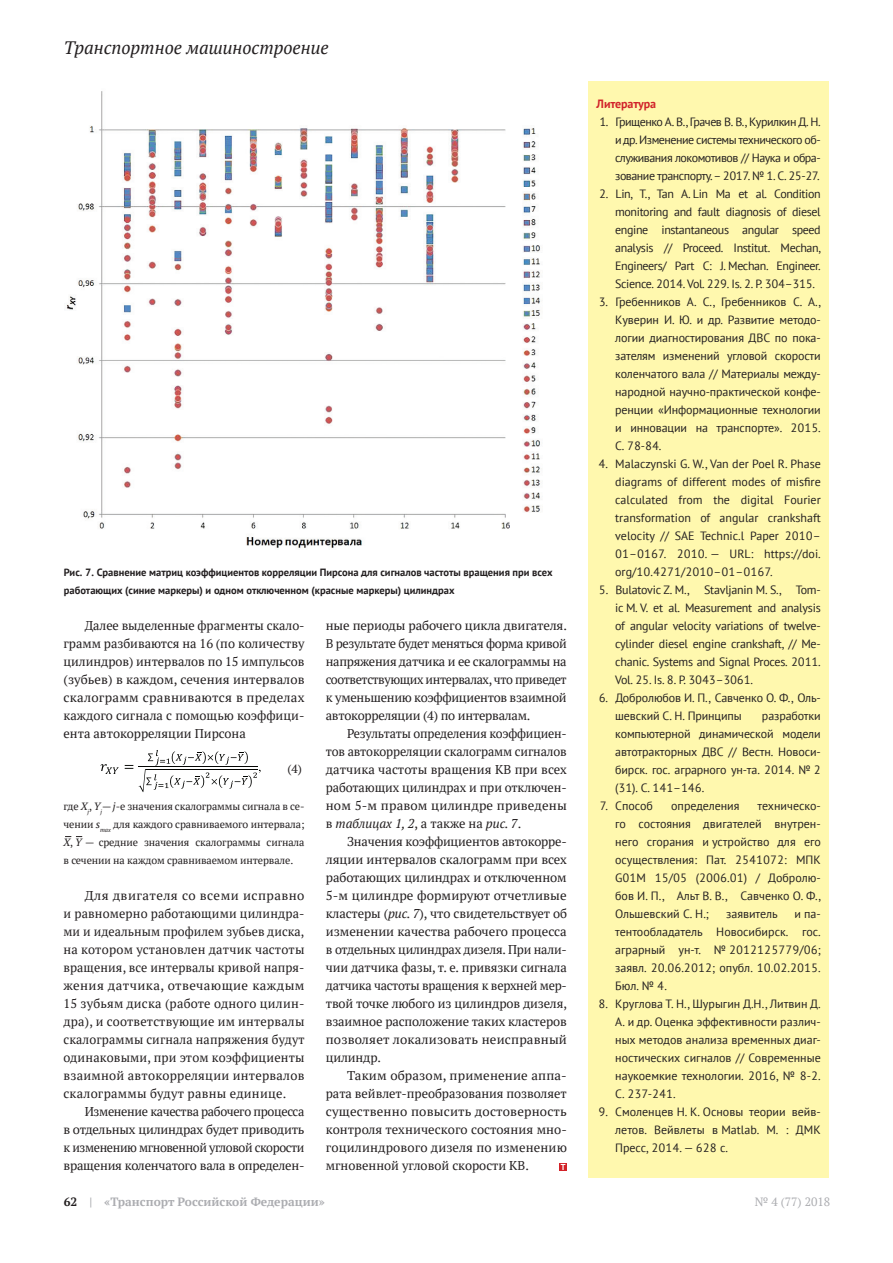
<style>
.page{position:relative;width:893px;height:1263px;background:#fff}
.page>*{position:absolute;margin:0;border:0;box-sizing:border-box;transform-origin:0 0}
.t1{font:italic 18px "PT Serif";color:#231f20}
.t2{font:12.75px/18px "PT Serif";color:#231f20;text-align:justify}
.t3{font:12px/18px "PT Sans";letter-spacing:-.01em;color:#231f20;text-align:justify}
.t4{font:700 12px "PT Serif";color:#acadb1}
.t5{font:12px "PT Serif";color:#acadb1}
.t6{font:700 12px "PT Sans";letter-spacing:-.01em;color:#d1232a}
.t7{font:12px "PT Serif";color:#231f20}
.t8{font:10.5px/18px "PT Serif";letter-spacing:-.01em;color:#231f20;text-align:justify}
.t9{font:700 10.5px/18px "PT Sans";color:#231f20}
.s1{font-style:italic}
.s2{color:#231f20}
</style>
<div class="page">
<div style="left:588px;top:81px;width:241px;height:1097px;background:#fff8ae"></div>
<img style="left:66px;top:91px;width:476px;height:458px">
<svg style="left:100px;top:764px;width:19px;height:10px"></svg>
<svg style="left:125px;top:765px;width:8px;height:4px"></svg>
<hr style="left:138px;top:766px;width:120px;height:1px;background:#040503">
<svg style="left:139px;top:750px;width:122px;height:42px"></svg>
<svg style="left:559px;top:1163px;width:8px;height:8px"></svg>
<svg style="left:561px;top:1164px;width:4px;height:6px"></svg>
<svg style="left:65px;top:836px;width:17px;height:1px"></svg>
<h1 class="t1" style="left:64px;top:36px;width:266px">Транспортное машиностроение</h1>
<p class="t9" style="left:64px;top:563px;width:490px">Рис. 7. Сравнение матриц коэффициентов корреляции Пирсона для сигналов частоты вращения при всех работающих (синие маркеры) и одном отключенном (красные маркеры) цилиндрах</p>
<p class="t2" style="left:63px;top:616px;width:243px;text-indent:21px">Далее выделенные фрагменты скало&shy;грамм разбиваются на 16 (по количеству цилиндров) интервалов по 15 импульсов (зубьев) в каждом, сечения интервалов скалограмм сравниваются в пределах каждого сигнала с помощью коэффици&shy;ента автокорреляции Пирсона</p>
<p class="t7" style="left:288px;top:760px;width:16px">(4)</p>
<p class="t8" style="left:63px;top:797px;width:243px">где <span class="s1">X</span><sub>j</sub>, <span class="s1">Y</span><sub>j</sub>—<span class="s1">j</span>-е значения скалограммы сигнала в се&shy;чении <span class="s1">s</span><sub>max</sub> для каждого сравниваемого интервала; <span class="s1">X</span>, <span class="s1">Y</span> — средние значения скалограммы сигнала в сечении на каждом сравниваемом интервале.</p>
<p class="t2" style="left:63px;top:886px;width:243px;text-indent:21px">Для двигателя со всеми исправно и равномерно работающими цилиндра&shy;ми и идеальным профилем зубьев диска, на котором установлен датчик частоты вращения, все интервалы кривой напря&shy;жения датчика, отвечающие каждым 15 зубьям диска (работе одного цилин&shy;дра), и соответствующие им интервалы скалограммы сигнала напряжения будут одинаковыми, при этом коэффициенты взаимной автокорреляции интервалов скалограммы будут равны единице.</p>
<p class="t2" style="left:63px;top:1102px;width:243px;text-indent:21px">Изменение качества рабочего процесса в отдельных цилиндрах будет приводить к изменению мгновенной угловой скорости вращения коленчатого вала в определен-</p>
<p class="t2" style="left:326px;top:616px;width:243px">ные периоды рабочего цикла двигателя.<br>В результате будет меняться форма кривой напряжения датчика и ее скалограммы на соответствующих интервалах, что приведет к уменьшению коэффициентов взаимной автокорреляции (4) по интервалам.</p>
<p class="t2" style="left:326px;top:724px;width:243px;text-indent:21px">Результаты определения коэффициен&shy;тов автокорреляции скалограмм сигналов датчика частоты вращения КВ при всех работающих цилиндрах и при отключен&shy;ном 5-м правом цилиндре приведены в <span class="s1">таблицах 1, 2</span>, а также на <span class="s1">рис. 7</span>.</p>
<p class="t2" style="left:326px;top:832px;width:243px;text-indent:21px">Значения коэффициентов автокорре&shy;ляции интервалов скалограмм при всех работающих цилиндрах и отключенном 5-м цилиндре формируют отчетливые кластеры (<span class="s1">рис. 7</span>), что свидетельствует об изменении качества рабочего процесса в отдельных цилиндрах дизеля. При нали&shy;чии датчика фазы, т. е. привязки сигнала датчика частоты вращения к верхней мер&shy;твой точке любого из цилиндров дизеля, взаимное расположение таких кластеров позволяет локализовать неисправный цилиндр.</p>
<p class="t2" style="left:326px;top:1066px;width:243px;text-indent:21px">Таким образом, применение аппа&shy;рата вейвлет-преобразования позволяет существенно повысить достоверность контроля технического состояния мно&shy;гоцилиндрового дизеля по изменению мгновенной угловой скорости КВ.</p>
<p class="t6" style="left:597px;top:96px;width:61px">Литература</p>
<p class="t3" style="left:615px;top:113px;width:207px;text-indent:-16px">1. Грищенко А. В., Грачев В. В., Курилкин Д. Н. и др. Изменение системы технического об&shy;служивания локомотивов // Наука и обра&shy;зование транспорту.–2017. № 1. С. 25-27.</p>
<p class="t3" style="left:615px;top:185px;width:207px;text-indent:-16px">2. Lin, T., Tan A. Lin Ma et al. Condition monitoring and fault diagnosis of diesel engine instantaneous angular speed analysis // Proceed. Institut. Mechan, Engineers/ Part C: J. Mechan. Engineer.<br>Science. 2014. Vol. 229. Is. 2. P. 304–315.</p>
<p class="t3" style="left:615px;top:293px;width:207px;text-indent:-16px">3. Гребенников А. С., Гребенников С. А., Куверин И. Ю. и др. Развитие методо&shy;логии диагностирования ДВС по пока&shy;зателям изменений угловой скорости коленчатого вала // Материалы между&shy;народной научно-практической конфе&shy;ренции «Информационные технологии и инновации на транспорте». 2015.<br>С. 78-84.</p>
<p class="t3" style="left:615px;top:455px;width:207px;text-indent:-17px">4. Malaczynski G. W., Van der Poel R. Phase diagrams of different modes of misfire calculated from the digital Fourier transformation of angular crankshaft velocity // SAE Technic.l Paper 2010– 01–0167. 2010. — URL: https://doi. org/10.4271/2010–01–0167.</p>
<p class="t3" style="left:615px;top:581px;width:207px;text-indent:-16px">5. Bulatovic Z. M., Stavljanin M. S., Tom&shy;ic M. V. et al. Measurement and analysis of angular velocity variations of twelve&shy;cylinder diesel engine crankshaft, // Me&shy;chanic. Systems and Signal Proces. 2011.<br>Vol. 25. Is. 8. P. 3043–3061.</p>
<p class="t3" style="left:615px;top:689px;width:207px;text-indent:-16px">6. Добролюбов И. П., Савченко О. Ф., Оль&shy;шевский С. Н. Принципы</p>
<p class="t3" style="left:615px;top:707px;width:207px;text-indent:147px">разработки компьютерной динамической модели автотракторных ДВС // Вестн. Новоси&shy;бирск. гос. аграрного ун-та. 2014. № 2 (31). С. 141–146.</p>
<p class="t3" style="left:600px;top:797px;width:55px">7. Способ</p>
<p class="t3" style="left:671px;top:797px;width:70px">определения</p>
<p class="t3" style="left:615px;top:797px;width:207px;text-indent:142px">техническо&shy;го состояния двигателей внутрен&shy;него сгорания и устройство для его осуществления: Пат. 2541072: МПК G01M 15/05 (2006.01) / Добролю&shy;бов И. П., Альт В. В., Савченко О. Ф., Ольшевский С. Н.;</p>
<p class="t3" style="left:726px;top:905px;width:53px">заявитель</p>
<p class="t3" style="left:615px;top:905px;width:207px;text-indent:179px">и па&shy;тентообладатель Новосибирск. гос. аграрный ун-т. № 2012125779/06; заявл. 20.06.2012; опубл. 10.02.2015.<br>Бюл. № 4.</p>
<p class="t3" style="left:615px;top:995px;width:207px;text-indent:-17px">8. Круглова Т. Н., Шурыгин Д.Н., Литвин Д.<br>А. и др. Оценка эффективности различ&shy;ных методов анализа временных диаг&shy;ностических сигналов // Современные наукоемкие технологии. 2016, № 8-2.<br>С. 237-241.</p>
<p class="t3" style="left:615px;top:1103px;width:207px;text-indent:-17px">9. Смоленцев Н. К. Основы теории вейв&shy;летов. Вейвлеты в Matlab. М. : ДМК Пресс, 2014. — 628 с.</p>
<p class="t4" style="left:64px;top:1194px;width:263px"><span class="s2">62</span> | «Транспорт Российской Федерации»</p>
<p class="t5" style="left:755px;top:1194px;width:77px">№ 4 (77) 2018</p>
</div>
